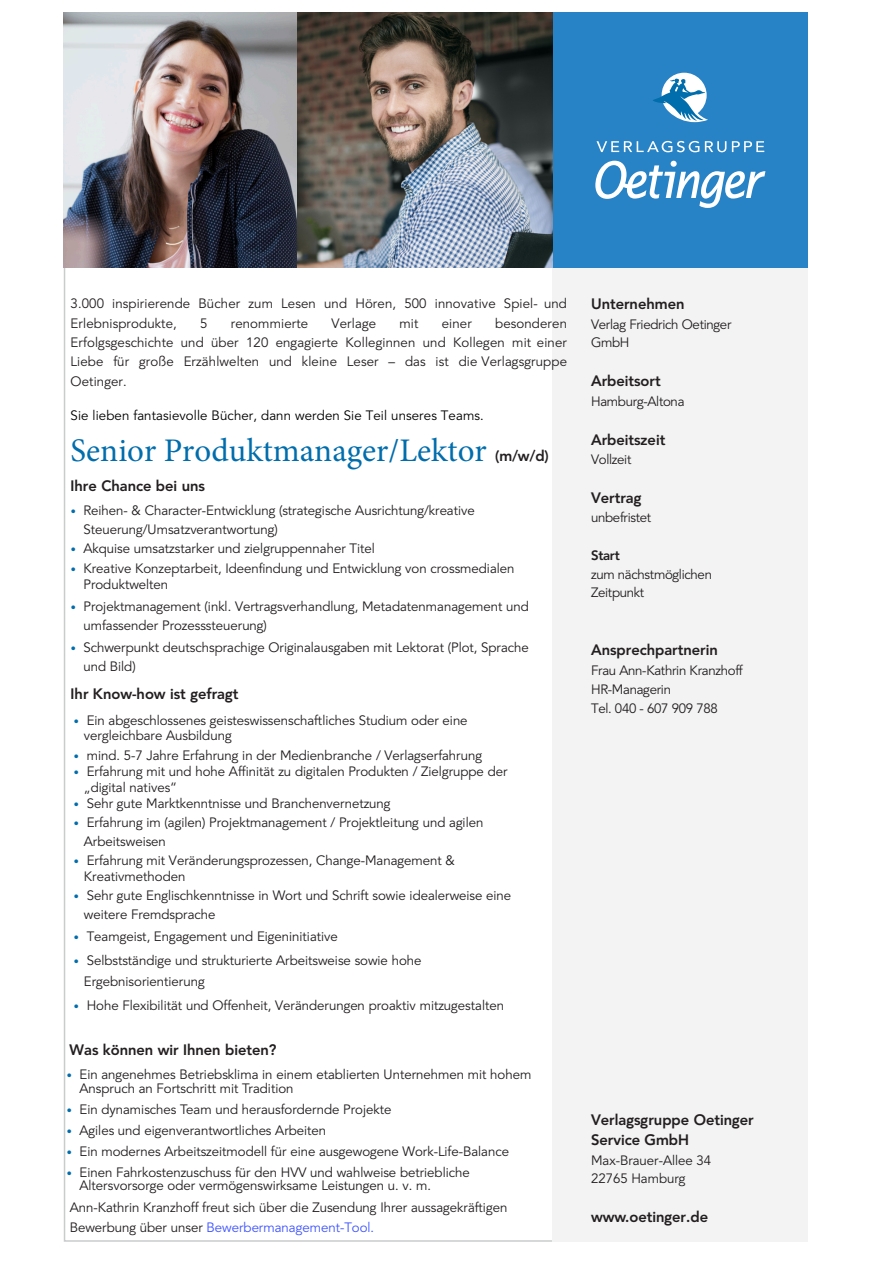
<style>
.page{position:relative;width:893px;height:1263px;background:#fff}
.page>*{position:absolute;margin:0;border:0;box-sizing:border-box;transform-origin:0 0}
.t1{font:33px "Minion Pro";color:#006dac}
.t2{font:800 15px/20.5px "Avenir LT For Oetinger";color:#231f20}
.t3{font:13.5px/19.2px "Avenir LT For Oetinger";color:#231f20}
.t4{font:13.5px/19px "Avenir LT For Oetinger";letter-spacing:-.02em;color:#231f20}
.t5{font:13.5px "Avenir LT For Oetinger";letter-spacing:.01em;color:#000}
.t6{font:800 13.5px "Avenir LT For Oetinger";letter-spacing:-.02em;color:#231f20}
.s1{font-family:"Avenir LT For Oetinger";font-weight:800;font-size:15px;color:#231f20}
.s2{font-size:10.5px;color:#006dac}
.s3{color:#4055ff}
</style>
<div class="page">
<div style="left:553px;top:13px;width:255px;height:255px;background:#2783c5"></div>
<svg style="left:653px;top:73px;width:55px;height:49px"></svg>
<svg style="left:596px;top:141px;width:168px;height:11px"></svg>
<svg style="left:595px;top:161px;width:170px;height:47px"></svg>
<div style="left:553px;top:268px;width:255px;height:974px;background:#f3f3f3"></div>
<img style="left:64px;top:13px;width:489px;height:255px">
<p class="t3" style="left:71px;top:294px;width:498px">3.000 inspirierende Bücher zum Lesen und Hören, 500 innovative Spiel- und<br>Erlebnisprodukte,</p>
<p class="t3" style="left:71px;top:313px;width:498px;text-align:justify;text-indent:425px">besonderen Erfolgsgeschichte und über 120 engagierte Kolleginnen und Kollegen mit einer Liebe für große Erzählwelten und kleine Leser – das ist die Verlagsgruppe Oetinger.</p>
<p class="t5" style="left:71px;top:407px;width:415px">Sie lieben fantasievolle Bücher, dann werden Sie Teil unseres Teams.</p>
<h1 class="t1" style="left:71px;top:428px;width:480px">Senior Produktmanager/Lektor <span class="s1">(m/w/d)</span></h1>
<p class="t2" style="left:71px;top:476px;width:136px">Ihre Chance bei uns</p>
<p class="t3" style="left:83px;top:501px;width:393px;text-indent:-13px"><span class="s2">•</span> Reihen- &amp; Character-Entwicklung (strategische Ausrichtung/kreative<br>Steuerung/Umsatzverantwortung)</p>
<p class="t3" style="left:71px;top:539px;width:306px"><span class="s2">•</span> Akquise umsatzstarker und zielgruppennaher Titel</p>
<p class="t3" style="left:83px;top:560px;width:433px;line-height:16px;text-indent:-13px"><span class="s2">•</span> Kreative Konzeptarbeit, Ideenfindung und Entwicklung von crossmedialen<br>Produktwelten</p>
<p class="t3" style="left:83px;top:597px;width:447px;text-indent:-13px"><span class="s2">•</span> Projektmanagement (inkl. Vertragsverhandlung, Metadatenmanagement und umfassender Prozesssteuerung)</p>
<p class="t3" style="left:83px;top:638px;width:447px;text-indent:-13px"><span class="s2">•</span> Schwerpunkt deutschsprachige Originalausgaben mit Lektorat (Plot, Sprache und Bild)</p>
<p class="t2" style="left:71px;top:683px;width:169px">Ihr Know-how ist gefragt</p>
<p class="t3" style="left:84px;top:712px;width:385px;line-height:15.8px;text-indent:-10px"><span class="s2">•</span> Ein abgeschlossenes geisteswissenschaftliches Studium oder eine vergleichbare Ausbildung</p>
<p class="t3" style="left:74px;top:746px;width:410px"><span class="s2">•</span> mind. 5-7 Jahre Erfahrung in der Medienbranche / Verlagserfahrung</p>
<p class="t3" style="left:84px;top:763px;width:425px;line-height:15.8px;text-indent:-10px"><span class="s2">•</span> Erfahrung mit und hohe Affinität zu digitalen Produkten / Zielgruppe der „digital natives“</p>
<p class="t3" style="left:74px;top:794px;width:318px"><span class="s2">•</span> Sehr gute Marktkenntnisse und Branchenvernetzung</p>
<p class="t3" style="left:84px;top:813px;width:401px;text-indent:-10px"><span class="s2">•</span> Erfahrung im (agilen) Projektmanagement / Projektleitung und agilen<br>Arbeitsweisen</p>
<p class="t3" style="left:84px;top:853px;width:372px;line-height:16px;text-indent:-10px"><span class="s2">•</span> Erfahrung mit Veränderungsprozessen, Change-Management &amp;<br>Kreativmethoden</p>
<p class="t3" style="left:84px;top:886px;width:429px;text-indent:-10px"><span class="s2">•</span> Sehr gute Englischkenntnisse in Wort und Schrift sowie idealerweise eine weitere Fremdsprache</p>
<p class="t3" style="left:74px;top:927px;width:265px"><span class="s2">•</span> Teamgeist, Engagement und Eigeninitiative</p>
<p class="t3" style="left:84px;top:949px;width:339px;line-height:21.3px;text-indent:-10px"><span class="s2">•</span> Selbstständige und strukturierte Arbeitsweise sowie hohe<br>Ergebnisorientierung</p>
<p class="t3" style="left:74px;top:996px;width:432px"><span class="s2">•</span> Hohe Flexibilität und Offenheit, Veränderungen proaktiv mitzugestalten</p>
<p class="t3" style="left:200px;top:314px;width:9px">5</p>
<p class="t3" style="left:231px;top:314px;width:79px">renommierte</p>
<p class="t3" style="left:332px;top:314px;width:46px">Verlage</p>
<p class="t3" style="left:399px;top:314px;width:20px">mit</p>
<p class="t3" style="left:442px;top:314px;width:32px">einer</p>
<p class="t2" style="left:70px;top:1040px;width:208px">Was können wir Ihnen bieten?</p>
<p class="t3" style="left:80px;top:1068px;width:453px;line-height:13.5px;text-indent:-13px"><span class="s2">•</span> Ein angenehmes Betriebsklima in einem etablierten Unternehmen mit hohem<br>Anspruch an Fortschritt mit Tradition</p>
<p class="t3" style="left:67px;top:1100px;width:326px"><span class="s2">•</span> Ein dynamisches Team und herausfordernde Projekte</p>
<p class="t3" style="left:67px;top:1121px;width:261px"><span class="s2">•</span> Agiles und eigenverantwortliches Arbeiten</p>
<p class="t3" style="left:67px;top:1142px;width:444px"><span class="s2">•</span> Ein modernes Arbeitszeitmodell für eine ausgewogene Work-Life-Balance</p>
<p class="t3" style="left:80px;top:1165px;width:392px;line-height:13.5px;text-indent:-13px"><span class="s2">•</span> Einen Fahrkostenzuschuss für den HVV und wahlweise betriebliche<br>Altersvorsorge oder vermögenswirksame Leistungen u. v. m.</p>
<p class="t3" style="left:70px;top:1198px;width:439px;line-height:19.6px">Ann-Kathrin Kranzhoff freut sich über die Zusendung Ihrer aussagekräftigen<br>Bewerbung über unser <span class="s3">Bewerbermanagement-Tool.</span></p>
<p class="t2" style="left:591px;top:294px;width:95px">Unternehmen</p>
<p class="t4" style="left:591px;top:315px;width:142px;line-height:18.5px">Verlag Friedrich Oetinger<br>GmbH</p>
<p class="t2" style="left:591px;top:371px;width:71px">Arbeitsort</p>
<p class="t4" style="left:591px;top:392px;width:95px">Hamburg-Altona</p>
<p class="t2" style="left:591px;top:429px;width:76px">Arbeitszeit</p>
<p class="t4" style="left:591px;top:450px;width:42px">Vollzeit</p>
<p class="t2" style="left:591px;top:488px;width:52px">Vertrag</p>
<p class="t4" style="left:591px;top:508px;width:62px">unbefristet</p>
<p class="t6" style="left:591px;top:548px;width:30px">Start</p>
<p class="t4" style="left:591px;top:565px;width:122px;line-height:18.3px">zum nächstmöglichen<br>Zeitpunkt</p>
<p class="t2" style="left:591px;top:639px;width:128px">Ansprechpartnerin</p>
<p class="t4" style="left:591px;top:661px;width:153px">Frau Ann-Kathrin Kranzhoff<br>HR-Managerin<br>Tel. 040 - 607 909 788</p>
<p class="t2" style="left:591px;top:1109px;width:164px">Verlagsgruppe Oetinger<br>Service GmbH</p>
<p class="t3" style="left:591px;top:1151px;width:122px;line-height:18.5px">Max-Brauer-Allee 34<br>22765 Hamburg</p>
<p class="t2" style="left:591px;top:1207px;width:118px">www.oetinger.de</p>
</div>
